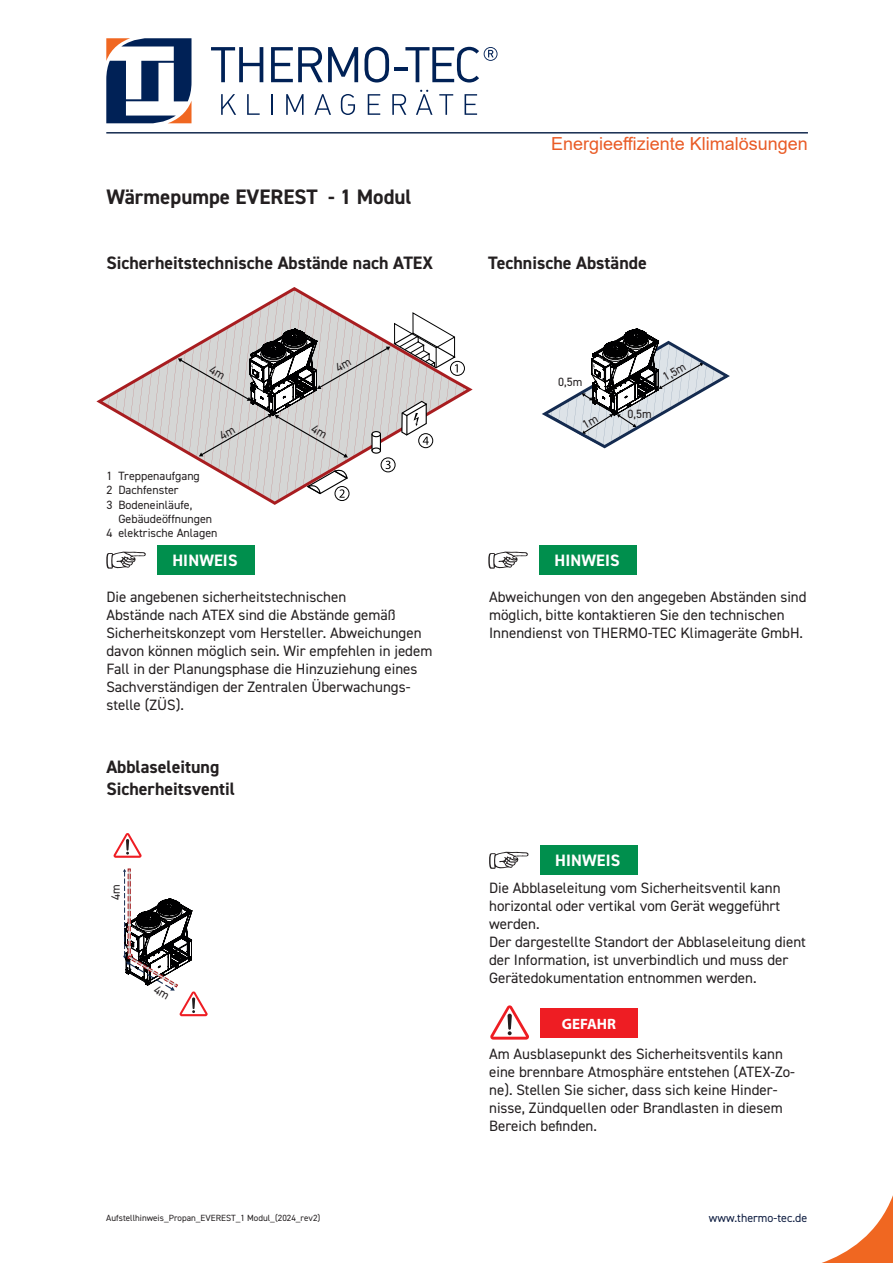
<style>
.page{position:relative;width:893px;height:1263px;background:#fff}
.page>*{position:absolute;margin:0;border:0;box-sizing:border-box;transform-origin:0 0}
.t1{font:700 21px "DIN2014";color:#231f20}
.t2{font:700 18px/21.6px "DIN2014";color:#231f20}
.t3{font:18px "Arial";color:#e95b26}
.t4{font:700 16.5px "DIN2014";letter-spacing:.01em;color:#fff}
.t5{font:15px/18px "DIN2014";color:#231f20}
.t6{font:700 15px "Myriad Pro";color:#fff}
.t7{font:12px "DIN2014";color:#231f20}
.t8{font:12px "DIN2014";color:#0f1e42}
.t9{font:9px "DIN2014";color:#231f20}
</style>
<div class="page">
<hr style="left:106px;top:132px;width:702px;height:2px;background:#142b4f">
<svg style="left:221px;top:94px;width:15px;height:21px"></svg>
<svg style="left:247px;top:94px;width:13px;height:21px"></svg>
<hr style="left:271px;top:94px;width:2px;height:21px;background:#002156">
<svg style="left:286px;top:94px;width:18px;height:21px"></svg>
<svg style="left:314px;top:94px;width:17px;height:21px"></svg>
<svg style="left:341px;top:94px;width:14px;height:21px"></svg>
<svg style="left:368px;top:94px;width:12px;height:21px"></svg>
<svg style="left:392px;top:94px;width:14px;height:21px"></svg>
<svg style="left:416px;top:90px;width:16px;height:25px"></svg>
<svg style="left:439px;top:94px;width:14px;height:21px"></svg>
<svg style="left:465px;top:94px;width:12px;height:21px"></svg>
<svg style="left:211px;top:47px;width:52px;height:35px"></svg>
<svg style="left:271px;top:47px;width:87px;height:35px"></svg>
<svg style="left:364px;top:47px;width:25px;height:36px"></svg>
<hr style="left:394px;top:67px;width:14px;height:4px;background:#002156">
<svg style="left:405px;top:47px;width:92px;height:36px"></svg>
<svg style="left:106px;top:38px;width:85px;height:85px"></svg>
<svg style="left:822px;top:1195px;width:71px;height:68px"></svg>
<svg style="left:108px;top:396px;width:2px;height:10px"></svg>
<svg style="left:113px;top:833px;width:29px;height:25px"></svg>
<div style="left:157px;top:545px;width:98px;height:30px;background:#008f4d"></div>
<svg style="left:106px;top:551px;width:40px;height:18px"></svg>
<div style="left:539px;top:545px;width:98px;height:30px;background:#008f4d"></div>
<svg style="left:488px;top:551px;width:40px;height:18px"></svg>
<div style="left:540px;top:845px;width:98px;height:30px;background:#008f4d"></div>
<svg style="left:489px;top:851px;width:40px;height:18px"></svg>
<div style="left:540px;top:1008px;width:98px;height:30px;background:#ee1d23"></div>
<svg style="left:490px;top:1005px;width:39px;height:35px"></svg>
<svg style="left:542px;top:328px;width:188px;height:120px"></svg>
<svg style="left:123px;top:868px;width:85px;height:149px"></svg>
<svg style="left:116px;top:289px;width:349px;height:213px"></svg>
<h1 class="t1" style="left:106px;top:183px;width:307px">Wärmepumpe EVEREST - 1 Modul</h1>
<p class="t2" style="left:106px;top:252px;width:328px">Sicherheitstechnische Abstände nach ATEX</p>
<p class="t7" style="left:106px;top:468px;width:95px">1 Treppenaufgang</p>
<p class="t7" style="left:106px;top:483px;width:74px">2 Dachfenster</p>
<p class="t7" style="left:106px;top:497px;width:87px">3 Bodeneinläufe,</p>
<p class="t7" style="left:118px;top:511px;width:95px">Gebäudeöffnungen</p>
<p class="t7" style="left:106px;top:526px;width:113px">4 elektrische Anlagen</p>
<p class="t4" style="left:172px;top:549px;width:67px">HINWEIS</p>
<p class="t5" style="left:106px;top:587px;width:328px">Die angebenen sicherheitstechnischen<br>Abstände nach ATEX sind die Abstände gemäß Sicherheitskonzept vom Hersteller. Abweichungen davon können möglich sein. Wir empfehlen in jedem Fall in der Planungsphase die Hinzuziehung eines Sachverständigen der Zentralen Überwachungs&shy;stelle (ZÜS).</p>
<p class="t2" style="left:106px;top:756px;width:130px">Abblaseleitung<br>Sicherheitsventil</p>
<p class="t7" style="left:108px;top:900px;width:17px;rotate:-90deg">4m</p>
<p class="t9" style="left:106px;top:1212px;width:216px">Aufstellhinweis_Propan_EVEREST_1 Modul_(2024_rev2)</p>
<p class="t3" style="left:551px;top:131px;width:258px">Energieeffiziente Klimalösungen</p>
<p class="t2" style="left:488px;top:252px;width:160px">Technische Abstände</p>
<p class="t7" style="left:558px;top:375px;width:26px">0,5m</p>
<p class="t7" style="left:627px;top:406px;width:26px">0,5m</p>
<p class="t7" style="left:660px;top:371px;width:26px;rotate:-30deg">1,5m</p>
<p class="t4" style="left:554px;top:549px;width:67px">HINWEIS</p>
<p class="t5" style="left:489px;top:587px;width:319px">Abweichungen von den angegeben Abständen sind möglich, bitte kontaktieren Sie den technischen<br>Innendienst von THERMO-TEC Klimageräte GmbH.</p>
<p class="t4" style="left:555px;top:849px;width:67px">HINWEIS</p>
<p class="t5" style="left:489px;top:879px;width:318px">Die Abblaseleitung vom Sicherheitsventil kann horizontal oder vertikal vom Gerät weggeführt werden.<br>Der dargestellte Standort der Abblaseleitung dient der Information, ist unverbindlich und muss der Gerätedokumentation entnommen werden.</p>
<p class="t6" style="left:562px;top:1014px;width:56px">GEFAHR</p>
<p class="t5" style="left:489px;top:1044px;width:307px">Am Ausblasepunkt des Sicherheitsventils kann eine brennbare Atmosphäre entstehen (ATEX-Zo&shy;ne). Stellen Sie sicher, dass sich keine Hinder&shy;nisse, Zündquellen oder Brandlasten in diesem Bereich befinden.</p>
<p class="t8" style="left:709px;top:1210px;width:100px">www.thermo-tec.de</p>
</div>
